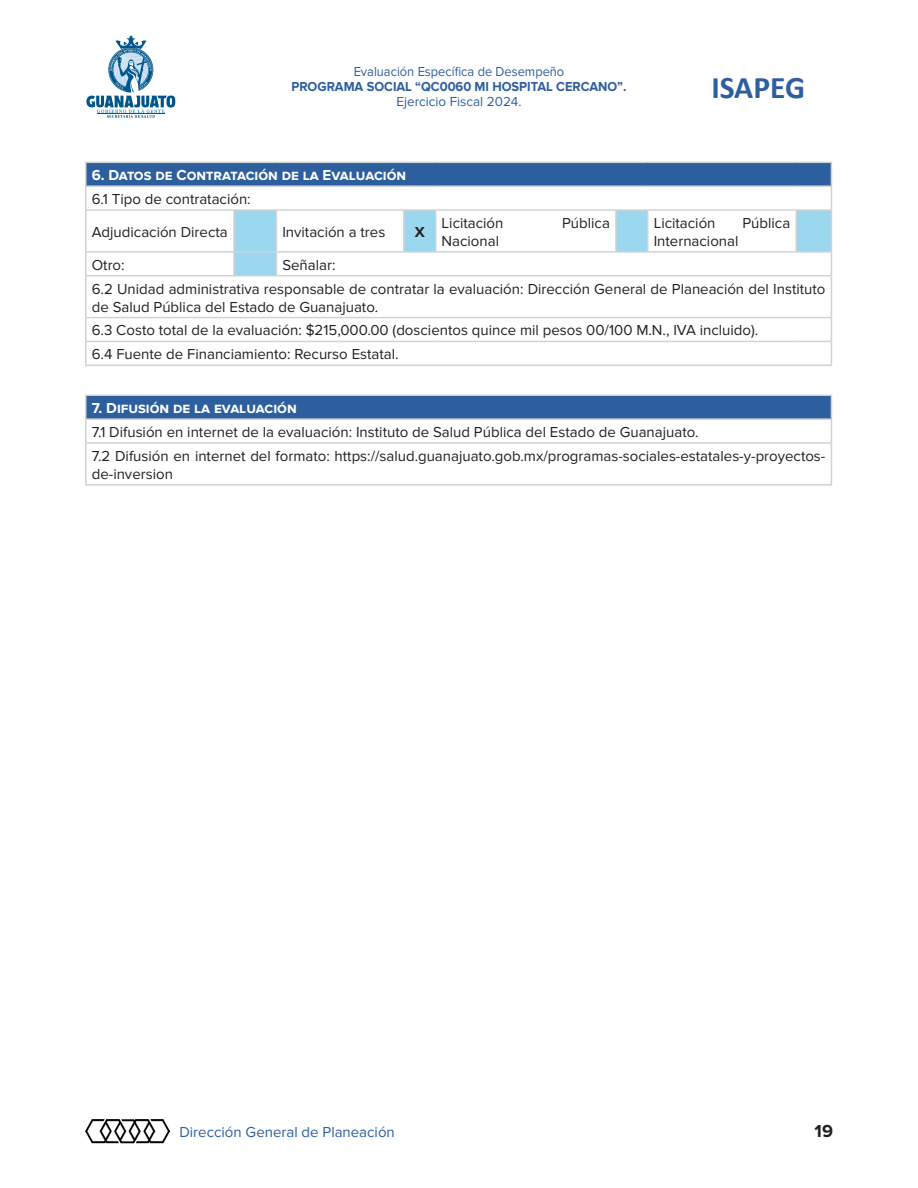
<style>
.page{position:relative;width:918px;height:1188px;background:#fff}
.page>*{position:absolute;margin:0;border:0;box-sizing:border-box;transform-origin:0 0}
.t1{font:700 31.5px "Calibri";color:#2d5f9e}
.t2{font:700 18px "Proxima Nova";color:#231f20}
.tabla_texto{font:15px/18px "Proxima Nova";color:#231f20}
.tabla_titulo{font:700 15px "Proxima Nova";color:#fff}
.t3{font:15px "Proxima Nova";color:#2d5f9e}
.tabla_texto-2{font:700 15px "Proxima Nova";color:#231f20}
.t4{font:700 13.5px "Proxima Nova";color:#2d5f9e;scale:.95 1}
.t5{font:13.5px "Proxima Nova";color:#2d5f9e;scale:.95 1}
.t6{font:13.5px "Proxima Nova";color:#2d5f9e}
</style>
<div class="page">
<svg style="left:86px;top:35px;width:89px;height:83px"></svg>
<hr style="left:97px;top:114px;width:67px;height:1px;background:#00568c">
<img style="left:85px;top:1120px;width:85px;height:23px">
<div style="left:86px;top:162px;width:745px;height:24px;background:#2d5f9e"></div>
<hr style="left:85px;top:209px;width:149px;height:2px;background:#d1d2d4">
<hr style="left:233px;top:211px;width:2px;height:40px;background:#d1d2d4">
<hr style="left:85px;top:251px;width:149px;height:2px;background:#d1d2d4">
<hr style="left:233px;top:253px;width:2px;height:22px;background:#d1d2d4">
<hr style="left:85px;top:275px;width:149px;height:1px;background:#d1d2d4">
<hr style="left:85px;top:317px;width:149px;height:1px;background:#d1d2d4">
<hr style="left:234px;top:317px;width:42px;height:1px;background:#d1d2d4">
<hr style="left:276px;top:317px;width:128px;height:1px;background:#d1d2d4">
<hr style="left:404px;top:317px;width:32px;height:1px;background:#d1d2d4">
<hr style="left:436px;top:317px;width:180px;height:1px;background:#d1d2d4">
<hr style="left:616px;top:317px;width:32px;height:1px;background:#d1d2d4">
<hr style="left:648px;top:317px;width:148px;height:1px;background:#d1d2d4">
<hr style="left:796px;top:317px;width:36px;height:1px;background:#d1d2d4">
<hr style="left:85px;top:341px;width:149px;height:1px;background:#d1d2d4">
<hr style="left:234px;top:341px;width:42px;height:1px;background:#d1d2d4">
<hr style="left:276px;top:341px;width:128px;height:1px;background:#d1d2d4">
<hr style="left:404px;top:341px;width:32px;height:1px;background:#d1d2d4">
<hr style="left:436px;top:341px;width:180px;height:1px;background:#d1d2d4">
<hr style="left:616px;top:341px;width:32px;height:1px;background:#d1d2d4">
<hr style="left:648px;top:341px;width:148px;height:1px;background:#d1d2d4">
<hr style="left:796px;top:341px;width:36px;height:1px;background:#d1d2d4">
<hr style="left:85px;top:187px;width:2px;height:22px;background:#d1d2d4">
<hr style="left:85px;top:211px;width:2px;height:40px;background:#d1d2d4">
<hr style="left:85px;top:253px;width:2px;height:22px;background:#d1d2d4">
<hr style="left:85px;top:276px;width:2px;height:41px;background:#d1d2d4">
<hr style="left:831px;top:276px;width:1px;height:41px;background:#d1d2d4">
<hr style="left:85px;top:318px;width:2px;height:23px;background:#d1d2d4">
<hr style="left:85px;top:342px;width:2px;height:23px;background:#d1d2d4">
<svg style="left:831px;top:318px;width:1px;height:47px"></svg>
<hr style="left:85px;top:365px;width:149px;height:1px;background:#d1d2d4">
<hr style="left:234px;top:365px;width:42px;height:1px;background:#d1d2d4">
<hr style="left:276px;top:365px;width:128px;height:1px;background:#d1d2d4">
<hr style="left:404px;top:365px;width:32px;height:1px;background:#d1d2d4">
<hr style="left:436px;top:365px;width:180px;height:1px;background:#d1d2d4">
<hr style="left:616px;top:365px;width:32px;height:1px;background:#d1d2d4">
<hr style="left:648px;top:365px;width:148px;height:1px;background:#d1d2d4">
<hr style="left:796px;top:365px;width:36px;height:1px;background:#d1d2d4">
<hr style="left:85px;top:162px;width:149px;height:1px;background:#d1d2d4">
<hr style="left:85px;top:163px;width:2px;height:22px;background:#d1d2d4">
<hr style="left:234px;top:162px;width:42px;height:1px;background:#d1d2d4">
<hr style="left:276px;top:162px;width:128px;height:1px;background:#d1d2d4">
<hr style="left:404px;top:162px;width:32px;height:1px;background:#d1d2d4">
<hr style="left:436px;top:162px;width:180px;height:1px;background:#d1d2d4">
<hr style="left:616px;top:162px;width:32px;height:1px;background:#d1d2d4">
<hr style="left:648px;top:162px;width:148px;height:1px;background:#d1d2d4">
<hr style="left:796px;top:162px;width:36px;height:1px;background:#d1d2d4">
<svg style="left:234px;top:163px;width:598px;height:113px"></svg>
<hr style="left:85px;top:185px;width:149px;height:2px;background:#d1d2d4">
<hr style="left:234px;top:185px;width:42px;height:2px;background:#d1d2d4">
<hr style="left:276px;top:185px;width:128px;height:2px;background:#d1d2d4">
<hr style="left:404px;top:185px;width:32px;height:2px;background:#d1d2d4">
<hr style="left:436px;top:185px;width:180px;height:2px;background:#d1d2d4">
<hr style="left:616px;top:185px;width:32px;height:2px;background:#d1d2d4">
<hr style="left:648px;top:185px;width:148px;height:2px;background:#d1d2d4">
<hr style="left:796px;top:185px;width:36px;height:2px;background:#d1d2d4">
<div style="left:86px;top:395px;width:745px;height:24px;background:#2d5f9e"></div>
<hr style="left:85px;top:442px;width:747px;height:2px;background:#d1d2d4">
<hr style="left:85px;top:420px;width:2px;height:22px;background:#d1d2d4">
<hr style="left:85px;top:444px;width:2px;height:40px;background:#d1d2d4">
<hr style="left:831px;top:444px;width:1px;height:40px;background:#d1d2d4">
<hr style="left:85px;top:484px;width:747px;height:2px;background:#d1d2d4">
<hr style="left:85px;top:395px;width:747px;height:1px;background:#d1d2d4">
<hr style="left:85px;top:396px;width:2px;height:22px;background:#d1d2d4">
<svg style="left:831px;top:396px;width:1px;height:46px"></svg>
<hr style="left:85px;top:418px;width:747px;height:2px;background:#d1d2d4">
<p class="t5" style="left:354px;top:64px;width:223px">Evaluación Específica de Desempeño</p>
<p class="t4" style="left:291px;top:79px;width:354px">PROGRAMA SOCIAL “QC0060 MI HOSPITAL CERCANO”.</p>
<p class="t6" style="left:396px;top:94px;width:127px">Ejercicio Fiscal 2024.</p>
<p class="tabla_titulo" style="left:92px;top:167px;width:316px">6. Datos de Contratación de la Evaluación</p>
<p class="tabla_texto" style="left:92px;top:190px;width:160px">6.1 Tipo de contratación:</p>
<p class="tabla_texto" style="left:92px;top:223px;width:137px">Adjudicación Directa</p>
<p class="tabla_texto" style="left:282px;top:223px;width:104px">Invitación a tres</p>
<p class="tabla_texto-2" style="left:415px;top:223px;width:12px">X</p>
<p class="tabla_texto" style="left:442px;top:214px;width:63px">Licitación</p>
<p class="tabla_texto" style="left:562px;top:214px;width:49px">Pública</p>
<p class="tabla_texto" style="left:442px;top:232px;width:59px">Nacional</p>
<h1 class="t1" style="left:711px;top:65px;width:95px">ISAPEG</h1>
<p class="tabla_texto" style="left:654px;top:214px;width:63px">Licitación</p>
<p class="tabla_texto" style="left:742px;top:214px;width:49px">Pública</p>
<p class="tabla_texto" style="left:654px;top:232px;width:86px">Internacional</p>
<p class="tabla_texto" style="left:92px;top:256px;width:34px">Otro:</p>
<p class="tabla_texto" style="left:282px;top:256px;width:55px">Señalar:</p>
<p class="tabla_texto" style="left:92px;top:280px;width:735px">6.2 Unidad administrativa responsable de contratar la evaluación: Dirección General de Planeación del Instituto de Salud Pública del Estado de Guanajuato.</p>
<p class="tabla_texto" style="left:92px;top:322px;width:668px">6.3 Costo total de la evaluación: $215,000.00 (doscientos quince mil pesos 00/100 M.N., IVA incluido).</p>
<p class="tabla_texto" style="left:92px;top:346px;width:308px">6.4 Fuente de Financiamiento: Recurso Estatal.</p>
<p class="tabla_titulo" style="left:92px;top:399px;width:207px">7. Difusión de la evaluación</p>
<p class="tabla_texto" style="left:92px;top:423px;width:608px">7.1 Difusión en internet de la evaluación: Instituto de Salud Pública del Estado de Guanajuato.</p>
<p class="tabla_texto" style="left:92px;top:447px;width:735px">7.2 Difusión en internet del formato: https://salud.guanajuato.gob.mx/programas-sociales-estatales-y-proyectos&shy;de-inversion</p>
<p class="t3" style="left:179px;top:1124px;width:217px">Dirección General de Planeación</p>
<p class="t2" style="left:815px;top:1121px;width:20px">19</p>
</div>
